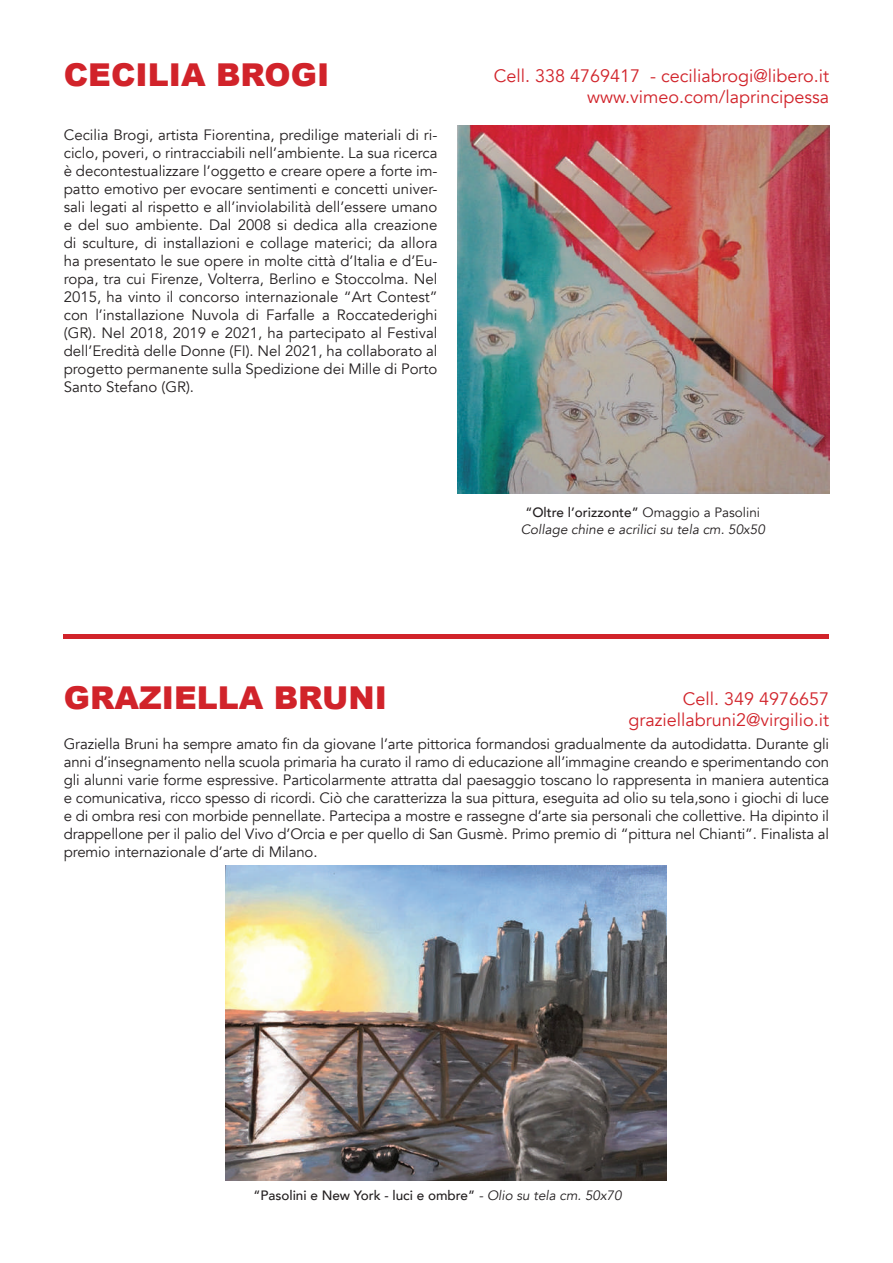
<style>
.page{position:relative;width:893px;height:1263px;background:#fff}
.page>*{position:absolute;margin:0;border:0;box-sizing:border-box;transform-origin:0 0}
.t1{font:900 31.5px "Arial";color:#d1232a}
.t2{font:18px/21.6px "Avenir";color:#d1232a;text-align:right}
.t3{font:15px/18px "Avenir";color:#231f20;text-align:justify}
.t4{font:italic 13.5px/16.2px "Avenir";color:#231f20;text-align:center}
.t5{font:500 13.5px "Avenir";color:#231f20}
.s1{font-weight:500;font-style:normal}
.s2{font-style:normal}
.s3{font-weight:400;font-style:italic}
</style>
<div class="page">
<div style="left:64px;top:634px;width:765px;height:5px;background:#d1232a"></div>
<img style="left:457px;top:125px;width:372px;height:368px">
<img style="left:226px;top:865px;width:440px;height:315px">
<h1 class="t1" style="left:64px;top:52px;width:267px">CECILIA BROGI</h1>
<p class="t3" style="left:64px;top:127px;width:375px">Cecilia Brogi, artista Fiorentina, predilige materiali di ri&shy;ciclo, poveri, o rintracciabili nell’ambiente. La sua ricerca è decontestualizzare l’oggetto e creare opere a forte im&shy;patto emotivo per evocare sentimenti e concetti univer&shy;sali legati al rispetto e all’inviolabilità dell’essere umano e del suo ambiente. Dal 2008 si dedica alla creazione di sculture, di installazioni e collage materici; da allora ha presentato le sue opere in molte città d’Italia e d’Eu&shy;ropa, tra cui Firenze, Volterra, Berlino e Stoccolma. Nel 2015, ha vinto il concorso internazionale “Art Contest” con l’installazione Nuvola di Farfalle a Roccatederighi (GR). Nel 2018, 2019 e 2021, ha partecipato al Festival dell’Eredità delle Donne (FI). Nel 2021, ha collaborato al progetto permanente sulla Spedizione dei Mille di Porto Santo Stefano (GR).</p>
<p class="t2" style="left:494px;top:65px;width:337px">Cell. 338 4769417 - ceciliabrogi@libero.it www.vimeo.com/laprincipessa</p>
<p class="t4" style="left:521px;top:505px;width:246px"><span class="s1">“Oltre l’orizzonte”</span> <span class="s2">Omaggio a Pasolini<br></span>Collage chine e acrilici su tela cm. 50x50</p>
<h1 class="t1" style="left:64px;top:675px;width:325px">GRAZIELLA BRUNI</h1>
<p class="t3" style="left:64px;top:735px;width:767px">Graziella Bruni ha sempre amato fin da giovane l’arte pittorica formandosi gradualmente da autodidatta. Durante gli anni d’insegnamento nella scuola primaria ha curato il ramo di educazione all’immagine creando e sperimentando con gli alunni varie forme espressive. Particolarmente attratta dal paesaggio toscano lo rappresenta in maniera autentica e comunicativa, ricco spesso di ricordi. Ciò che caratterizza la sua pittura, eseguita ad olio su tela,sono i giochi di luce e di ombra resi con morbide pennellate. Partecipa a mostre e rassegne d’arte sia personali che collettive. Ha dipinto il drappellone per il palio del Vivo d’Orcia e per quello di San Gusmè. Primo premio di “pittura nel Chianti”. Finalista al premio internazionale d’arte di Milano.</p>
<p class="t2" style="left:629px;top:688px;width:202px">Cell. 349 4976657 graziellabruni2@virgilio.it</p>
<p class="t5" style="left:253px;top:1183px;width:370px">“Pasolini e New York - luci e ombre” <span class="s3">- Olio su tela cm. 50x70</span></p>
</div>
